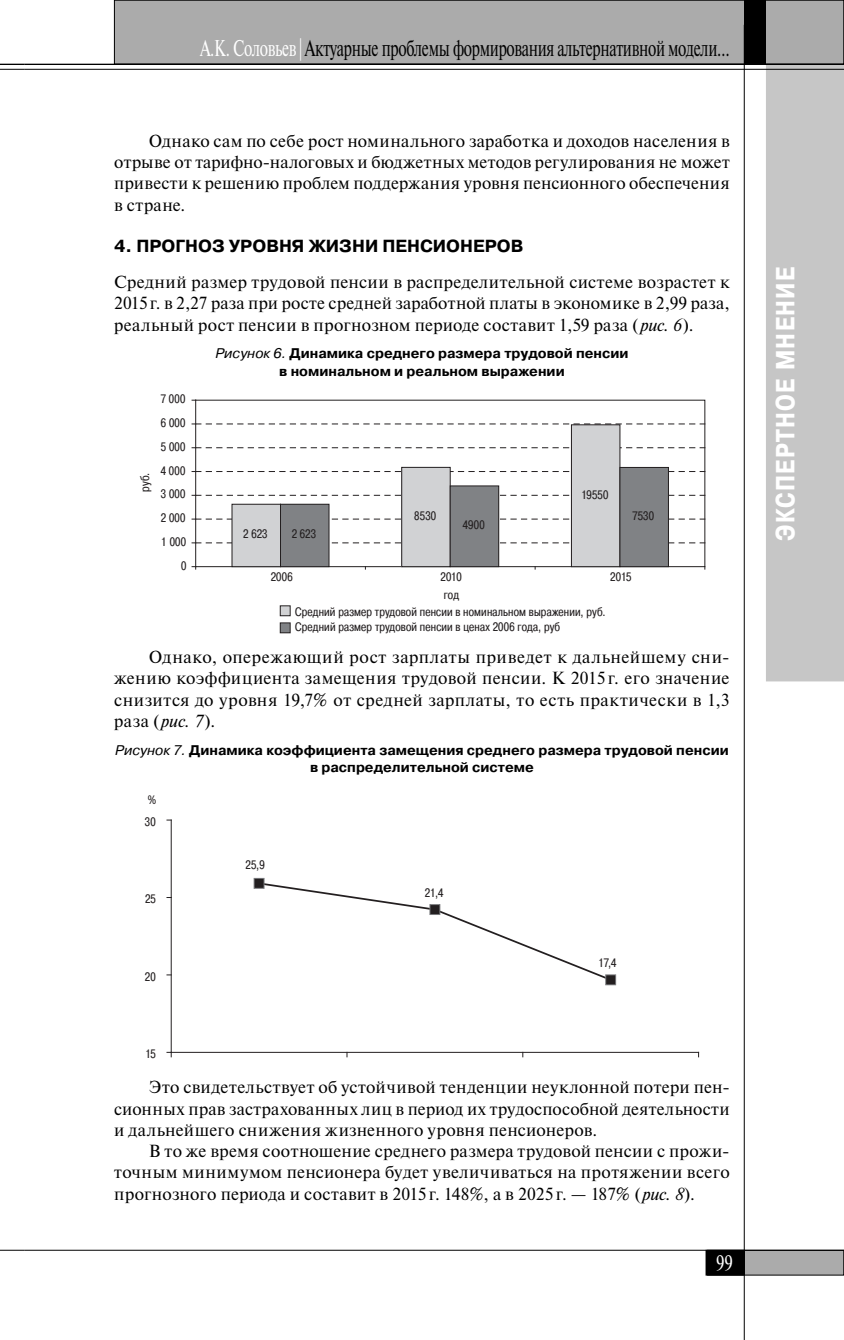
<style>
.page{position:relative;width:844px;height:1340px;background:#fff}
.page>*{position:absolute;margin:0;border:0;box-sizing:border-box;transform-origin:0 0}
.t1{font:700 26.25px "Pragmatica Cond C";letter-spacing:.05em;color:#fff}
.t2{font:22.75px "Newton C";letter-spacing:-.02em;color:#000;scale:.68 1}
.t3{font:21px "Newton C";color:#fff;scale:.8 1}
.t4{font:17.5px/21.3px "Newton C";letter-spacing:.015em;color:#000;text-align:justify}
.t5{font:700 17.5px "Pragmatica C";color:#000}
.t6{font:700 14px/17.8px "Pragmatica C";color:#000;text-align:center}
.t7{font:12.25px/15.2px "Pragmatica Cond C";letter-spacing:.015em;color:#231f20}
.s1{color:#fff}
.s2{font-style:italic}
.s3{font-weight:400;font-style:italic}
</style>
<div class="page">
<svg style="left:0;top:64px;width:25px;height:6px"></svg>
<svg style="left:0;top:1249px;width:25px;height:1px"></svg>
<div style="left:766px;top:62px;width:77px;height:619px;background:#c6c6c6"></div>
<hr style="left:25px;top:64px;width:818px;height:1px;background:#000">
<hr style="left:25px;top:69px;width:818px;height:1px;background:#000">
<div style="left:114px;top:0;width:729px;height:64px;background:#ababab"></div>
<div style="left:114px;top:0;width:729px;height:64px;border:1px solid #000"></div>
<div style="left:707px;top:1250px;width:136px;height:25px;background:#ababab"></div>
<div style="left:707px;top:1250px;width:136px;height:25px;border:1px solid #000"></div>
<div style="left:705px;top:1250px;width:39px;height:25px;background:#000"></div>
<div style="left:705px;top:1250px;width:39px;height:25px;border:1px solid #000"></div>
<hr style="left:743px;top:25px;width:1px;height:1314px;background:#000">
<div style="left:744px;top:0;width:22px;height:64px;background:#000"></div>
<hr style="left:25px;top:1249px;width:818px;height:1px;background:#000">
<hr style="left:195px;top:400px;width:1px;height:166px;background:#231f20">
<div style="left:232px;top:504px;width:48px;height:62px;background:#d1d2d4"></div>
<div style="left:232px;top:504px;width:49px;height:63px;border:1px solid #231f20"></div>
<div style="left:401px;top:467px;width:49px;height:99px;background:#d1d2d4"></div>
<div style="left:401px;top:467px;width:49px;height:100px;border:1px solid #231f20"></div>
<div style="left:571px;top:425px;width:48px;height:141px;background:#d1d2d4"></div>
<div style="left:571px;top:424px;width:49px;height:143px;border:1px solid #231f20"></div>
<div style="left:280px;top:504px;width:49px;height:62px;background:#808285"></div>
<div style="left:280px;top:504px;width:49px;height:63px;border:1px solid #231f20"></div>
<div style="left:450px;top:486px;width:48px;height:80px;background:#808285"></div>
<div style="left:450px;top:485px;width:49px;height:82px;border:1px solid #231f20"></div>
<div style="left:619px;top:467px;width:49px;height:99px;background:#808285"></div>
<div style="left:619px;top:467px;width:49px;height:100px;border:1px solid #231f20"></div>
<svg style="left:192px;top:542px;width:512px;height:1px"></svg>
<svg style="left:192px;top:519px;width:512px;height:1px"></svg>
<svg style="left:192px;top:495px;width:512px;height:1px"></svg>
<svg style="left:192px;top:471px;width:512px;height:1px"></svg>
<svg style="left:192px;top:447px;width:512px;height:1px"></svg>
<svg style="left:192px;top:423px;width:512px;height:1px"></svg>
<div style="left:280px;top:606px;width:10px;height:9px;background:#d1d2d4"></div>
<div style="left:280px;top:605px;width:10px;height:11px;border:1px solid #231f20"></div>
<div style="left:280px;top:623px;width:10px;height:10px;background:#808285"></div>
<div style="left:280px;top:622px;width:10px;height:11px;border:1px solid #231f20"></div>
<hr style="left:171px;top:820px;width:1px;height:232px;background:#231f20">
<hr style="left:171px;top:1051px;width:527px;height:1px;background:#231f20">
<svg style="left:257px;top:881px;width:348px;height:98px"></svg>
<div style="left:254px;top:878px;width:10px;height:10px;background:#231f20"></div>
<div style="left:254px;top:878px;width:10px;height:10px;border:1px solid #78797c"></div>
<div style="left:430px;top:904px;width:10px;height:10px;background:#231f20"></div>
<div style="left:429px;top:904px;width:11px;height:10px;border:1px solid #78797c"></div>
<div style="left:605px;top:974px;width:10px;height:10px;background:#231f20"></div>
<div style="left:605px;top:974px;width:10px;height:11px;border:1px solid #78797c"></div>
<h2 class="t2" style="left:200px;top:40px;width:780px"><span class="s1">А.К. Соловьев |</span> Актуарные проблемы формирования альтернативной модели…</h2>
<p class="t4" style="left:114px;top:131px;width:617px;text-indent:35px">Однако сам по себе рост номинального заработка и доходов населения в отрыве от тарифно-налоговых и бюджетных методов регулирования не может привести к решению проблем поддержания уровня пенсионного обеспечения в стране.</p>
<p class="t5" style="left:114px;top:239px;width:410px">4. ПРОГНОЗ УРОВНЯ ЖИЗНИ ПЕНСИОНЕРОВ</p>
<p class="t4" style="left:114px;top:273px;width:617px">Средний размер трудовой пенсии в распределительной системе возрастет к 2015 г. в 2,27 раза при росте средней заработной платы в экономике в 2,99 раза, реальный рост пенсии в прогнозном периоде составит 1,59 раза (<span class="s2">рис. 6</span>).</p>
<p class="t6" style="left:215px;top:345px;width:414px"><span class="s3">Рисунок 6.</span> Динамика среднего размера трудовой пенсии в номинальном и реальном выражении</p>
<p class="t7" style="left:161px;top:392px;width:26px">7 000</p>
<p class="t7" style="left:161px;top:416px;width:26px">6 000</p>
<p class="t7" style="left:138px;top:491px;width:20px;rotate:-90deg">руб.</p>
<p class="t7" style="left:161px;top:440px;width:26px">5 000</p>
<p class="t7" style="left:161px;top:463px;width:26px">4 000</p>
<p class="t7" style="left:161px;top:487px;width:26px">3 000</p>
<p class="t7" style="left:161px;top:511px;width:26px">2 000</p>
<p class="t7" style="left:161px;top:535px;width:27px">1 000</p>
<p class="t7" style="left:181px;top:558px;width:7px">0</p>
<p class="t7" style="left:243px;top:527px;width:26px">2 623</p>
<p class="t7" style="left:291px;top:527px;width:26px">2 623</p>
<p class="t7" style="left:414px;top:509px;width:23px">8530</p>
<p class="t7" style="left:462px;top:518px;width:23px">4900</p>
<p class="t7" style="left:581px;top:488px;width:29px">19550</p>
<p class="t7" style="left:632px;top:509px;width:23px">7530</p>
<p class="t7" style="left:271px;top:569px;width:23px">2006</p>
<p class="t7" style="left:440px;top:569px;width:23px">2010</p>
<p class="t7" style="left:610px;top:569px;width:23px">2015</p>
<p class="t7" style="left:443px;top:588px;width:17px">год</p>
<p class="t7" style="left:295px;top:604px;width:312px">Средний размер трудовой пенсии в номинальном выражении, руб.<br>Средний размер трудовой пенсии в ценах 2006 года, руб</p>
<p class="t4" style="left:114px;top:647px;width:617px;text-indent:35px">Однако, опережающий рост зарплаты приведет к дальнейшему сни&shy;жению коэффициента замещения трудовой пенсии. К 2015 г. его значение снизится до уровня 19,7% от средней зарплаты, то есть практически в 1,3 раза (<span class="s2">рис. 7</span>).</p>
<p class="t6" style="left:115px;top:742px;width:615px"><span class="s3">Рисунок 7.</span> Динамика коэффициента замещения среднего размера трудовой пенсии в распределительной системе</p>
<p class="t7" style="left:148px;top:792px;width:10px">%</p>
<p class="t7" style="left:145px;top:814px;width:12px">30</p>
<p class="t7" style="left:145px;top:892px;width:12px">25</p>
<p class="t7" style="left:145px;top:969px;width:12px">20</p>
<p class="t7" style="left:145px;top:1047px;width:12px">15</p>
<p class="t7" style="left:245px;top:858px;width:21px">25,9</p>
<p class="t7" style="left:424px;top:886px;width:20px">21,4</p>
<p class="t7" style="left:598px;top:956px;width:19px">17,4</p>
<p class="t4" style="left:114px;top:1077px;width:617px;text-indent:35px">Это свидетельствует об устойчивой тенденции неуклонной потери пен&shy;сионных прав застрахованных лиц в период их трудоспособной деятельности и дальнейшего снижения жизненного уровня пенсионеров.</p>
<p class="t4" style="left:114px;top:1141px;width:617px;text-indent:35px">В то же время соотношение среднего размера трудовой пенсии с прожи&shy;точным минимумом пенсионера будет увеличиваться на протяжении всего прогнозного периода и составит в 2015 г. 148%, а в 2025 г. — 187% (<span class="s2">рис. 8</span>).</p>
<p class="t3" style="left:716px;top:1255px;width:23px">99</p>
<h1 class="t1" style="left:775px;top:541px;width:275px;rotate:-90deg">ЭКСПЕРТНОЕ МНЕНИЕ</h1>
</div>
